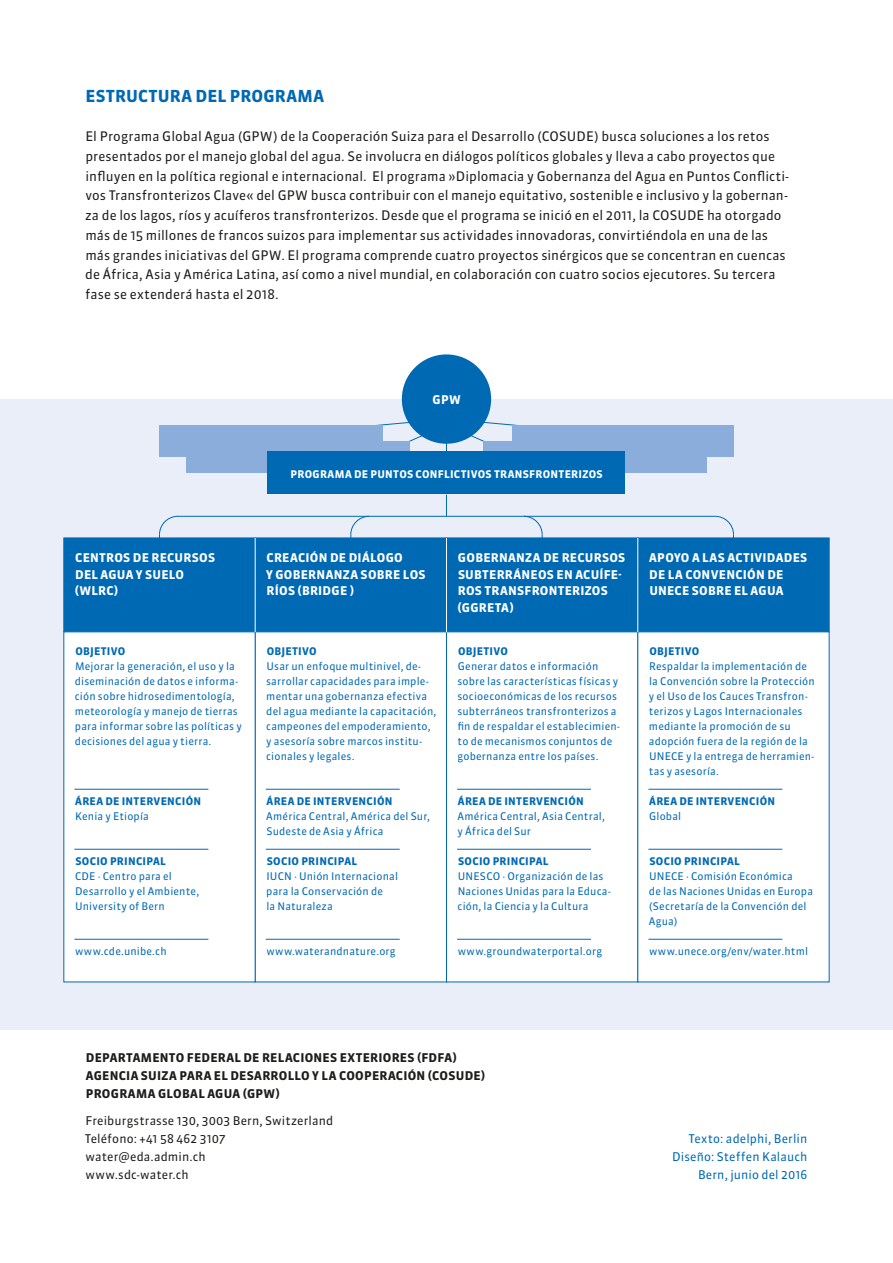
<style>
.page{position:relative;width:893px;height:1263px;background:#fff}
.page>*{position:absolute;margin:0;border:0;box-sizing:border-box;transform-origin:0 0}
.t1{font:700 16.5px "Sanuk OT";letter-spacing:.01em;color:#0069b4}
.t2{font:13.2px/19.6px "Sanuk OT";letter-spacing:.005em;color:#1d1d1b}
.t3{font:700 12px/16.5px "Sanuk OT";letter-spacing:.02em;color:#fff}
.t4{font:700 12px/18px "Sanuk OT";letter-spacing:.02em;color:#1d1d1b}
.t5{font:12px/18px "Sanuk OT";letter-spacing:.01em;color:#1d1d1b}
.t6{font:12px/18px "Sanuk OT";letter-spacing:.01em;color:#0069b4;text-align:right}
.t7{font:10.5px/15px "Sanuk OT";letter-spacing:.015em;color:#0069b4}
.t8{font:700 10.5px "Sanuk OT";letter-spacing:.025em;color:#0069b4}
.t9{font:700 10.5px "Sanuk OT";letter-spacing:.025em;color:#fff}
</style>
<div class="page">
<div style="left:0;top:398px;width:893px;height:632px;background:#e9eef9"></div>
<div style="left:402px;top:354px;width:89px;height:90px;background:#0069b4;border-radius:50%"></div>
<div style="left:159px;top:425px;width:224px;height:32px;background:#8baddc"></div>
<div style="left:512px;top:425px;width:221px;height:32px;background:#8baddc"></div>
<div style="left:186px;top:441px;width:223px;height:32px;background:#8baddc"></div>
<div style="left:484px;top:441px;width:223px;height:32px;background:#8baddc"></div>
<div style="left:268px;top:452px;width:357px;height:42px;background:#0069b4"></div>
<hr style="left:177px;top:516px;width:538px;height:1px;background:#0069b4">
<svg style="left:446px;top:495px;width:1px;height:21px"></svg>
<div style="left:255px;top:537px;width:192px;height:95px;background:#0069b4;border:1px solid #0069b4"></div>
<div style="left:446px;top:537px;width:192px;height:95px;background:#0069b4;border:1px solid #0069b4"></div>
<div style="left:637px;top:537px;width:192px;height:95px;background:#0069b4;border:1px solid #0069b4"></div>
<div style="left:63px;top:537px;width:193px;height:95px;background:#0069b4;border:1px solid #0069b4"></div>
<svg style="left:267px;top:418px;width:358px;height:34px"></svg>
<svg style="left:159px;top:515px;width:20px;height:24px"></svg>
<svg style="left:350px;top:515px;width:20px;height:24px"></svg>
<svg style="left:714px;top:515px;width:20px;height:24px"></svg>
<svg style="left:523px;top:515px;width:20px;height:24px"></svg>
<div style="left:255px;top:631px;width:192px;height:351px;background:#fff"></div>
<div style="left:446px;top:631px;width:192px;height:351px;background:#fff;border:1px solid #0069b4"></div>
<div style="left:637px;top:631px;width:192px;height:351px;background:#fff;border:1px solid #0069b4"></div>
<div style="left:63px;top:631px;width:193px;height:351px;background:#fff;border:1px solid #0069b4"></div>
<hr style="left:255px;top:538px;width:1px;height:94px;background:#fff">
<hr style="left:637px;top:538px;width:1px;height:94px;background:#fff">
<hr style="left:446px;top:538px;width:1px;height:94px;background:#fff">
<hr style="left:266px;top:789px;width:134px;height:1px;background:#0069b4">
<hr style="left:266px;top:849px;width:134px;height:1px;background:#0069b4">
<hr style="left:266px;top:939px;width:134px;height:1px;background:#0069b4">
<hr style="left:457px;top:789px;width:134px;height:1px;background:#0069b4">
<hr style="left:457px;top:849px;width:134px;height:1px;background:#0069b4">
<hr style="left:457px;top:939px;width:134px;height:1px;background:#0069b4">
<hr style="left:74px;top:789px;width:134px;height:1px;background:#0069b4">
<hr style="left:74px;top:849px;width:134px;height:1px;background:#0069b4">
<hr style="left:74px;top:939px;width:134px;height:1px;background:#0069b4">
<hr style="left:648px;top:789px;width:134px;height:1px;background:#0069b4">
<hr style="left:648px;top:849px;width:134px;height:1px;background:#0069b4">
<hr style="left:648px;top:939px;width:134px;height:1px;background:#0069b4">
<h1 class="t1" style="left:85px;top:86px;width:240px">ESTRUCTURA DEL PROGRAMA</h1>
<p class="t2" style="left:85px;top:127px;width:705px">El Programa Global Agua (GPW) de la Cooperación Suiza para el Desarrollo (COSUDE) busca soluciones a los retos presentados por el manejo global del agua. Se involucra en diálogos políticos globales y lleva a cabo proyectos que influyen en la política regional e internacional. El programa »Diplomacia y Gobernanza del Agua en Puntos Conflicti&shy;vos Transfronterizos Clave« del GPW busca contribuir con el manejo equitativo, sostenible e inclusivo y la gobernan&shy;za de los lagos, ríos y acuíferos transfronterizos. Desde que el programa se inició en el 2011, la COSUDE ha otorgado más de 15 millones de francos suizos para implementar sus actividades innovadoras, convirtiéndola en una de las más grandes iniciativas del GPW. El programa comprende cuatro proyectos sinérgicos que se concentran en cuencas de África, Asia y América Latina, así como a nivel mundial, en colaboración con cuatro socios ejecutores. Su tercera fase se extenderá hasta el 2018.</p>
<p class="t3" style="left:433px;top:391px;width:30px">GPW</p>
<p class="t9" style="left:291px;top:467px;width:314px">PROGRAMA DE PUNTOS CONFLICTIVOS TRANSFRONTERIZOS</p>
<p class="t3" style="left:75px;top:549px;width:142px">CENTROS DE RECURSOS<br>DEL AGUA Y SUELO (WLRC)</p>
<p class="t3" style="left:266px;top:549px;width:161px">CREACIÓN DE DIÁLOGO<br>Y GOBERNANZA SOBRE LOS<br>RÍOS (BRIDGE )</p>
<p class="t3" style="left:458px;top:549px;width:169px">GOBERNANZA DE RECURSOS<br>SUBTERRÁNEOS EN ACUÍFE-<br>ROS TRANSFRONTERIZOS (GGRETA)</p>
<p class="t3" style="left:649px;top:549px;width:160px">APOYO A LAS ACTIVIDADES<br>DE LA CONVENCIÓN DE<br>UNECE SOBRE EL AGUA</p>
<p class="t8" style="left:267px;top:644px;width:52px">OBJETIVO</p>
<p class="t7" style="left:266px;top:658px;width:172px">Usar un enfoque multinivel, de&shy;sarrollar capacidades para imple&shy;mentar una gobernanza efectiva del agua mediante la capacitación, campeones del empoderamiento, y asesoría sobre marcos institu&shy;cionales y legales.</p>
<p class="t8" style="left:267px;top:794px;width:127px">ÁREA DE INTERVENCIÓN</p>
<p class="t7" style="left:266px;top:808px;width:165px">América Central, América del Sur,<br>Sudeste de Asia y África</p>
<p class="t8" style="left:267px;top:854px;width:92px">SOCIO PRINCIPAL</p>
<p class="t7" style="left:266px;top:868px;width:133px">IUCN · Unión Internacional para la Conservación de<br>la Naturaleza</p>
<p class="t7" style="left:266px;top:943px;width:131px">www.waterandnature.org</p>
<p class="t8" style="left:649px;top:644px;width:52px">OBJETIVO</p>
<p class="t7" style="left:649px;top:658px;width:168px">Respaldar la implementación de la Convención sobre la Protección y el Uso de los Cauces Transfron&shy;terizos y Lagos Internacionales mediante la promoción de su adopción fuera de la región de la<br>UNECE y la entrega de herramien&shy;tas y asesoría.</p>
<p class="t8" style="left:649px;top:794px;width:127px">ÁREA DE INTERVENCIÓN</p>
<p class="t7" style="left:649px;top:808px;width:34px">Global</p>
<p class="t8" style="left:649px;top:854px;width:92px">SOCIO PRINCIPAL</p>
<p class="t7" style="left:649px;top:868px;width:166px">UNECE · Comisión Económica<br>de las Naciones Unidas en Europa (Secretaría de la Convención del<br>Agua)</p>
<p class="t7" style="left:649px;top:943px;width:160px">www.unece.org/env/water.html</p>
<p class="t8" style="left:75px;top:644px;width:52px">OBJETIVO</p>
<p class="t7" style="left:75px;top:658px;width:168px">Mejorar la generación, el uso y la diseminación de datos e informa&shy;ción sobre hidrosedimentología, meteorología y manejo de tierras para informar sobre las políticas y decisiones del agua y tierra.</p>
<p class="t8" style="left:458px;top:644px;width:52px">OBJETIVO</p>
<p class="t7" style="left:457px;top:658px;width:164px">Generar datos e información sobre las características físicas y socioeconómicas de los recursos subterráneos transfronterizos a fin de respaldar el establecimien&shy;to de mecanismos conjuntos de gobernanza entre los países.</p>
<p class="t8" style="left:458px;top:794px;width:127px">ÁREA DE INTERVENCIÓN</p>
<p class="t7" style="left:458px;top:808px;width:149px">América Central, Asia Central, y África del Sur</p>
<p class="t8" style="left:458px;top:854px;width:92px">SOCIO PRINCIPAL</p>
<p class="t7" style="left:458px;top:868px;width:155px">UNESCO · Organización de las<br>Naciones Unidas para la Educa&shy;ción, la Ciencia y la Cultura</p>
<p class="t7" style="left:458px;top:943px;width:146px">www.groundwaterportal.org</p>
<p class="t8" style="left:75px;top:794px;width:127px">ÁREA DE INTERVENCIÓN</p>
<p class="t7" style="left:75px;top:808px;width:75px">Kenia y Etiopía</p>
<p class="t8" style="left:75px;top:854px;width:92px">SOCIO PRINCIPAL</p>
<p class="t7" style="left:75px;top:868px;width:126px">CDE · Centro para el<br>Desarrollo y el Ambiente,<br>University of Bern</p>
<p class="t7" style="left:75px;top:943px;width:93px">www.cde.unibe.ch</p>
<p class="t4" style="left:86px;top:1048px;width:401px">DEPARTAMENTO FEDERAL DE RELACIONES EXTERIORES (FDFA)<br>AGENCIA SUIZA PARA EL DESARROLLO Y LA COOPERACIÓN (COSUDE)<br>PROGRAMA GLOBAL AGUA (GPW)</p>
<p class="t5" style="left:85px;top:1111px;width:250px">Freiburgstrasse 130, 3003 Bern, Switzerland<br>Teléfono: +41 58 462 3107 water@eda.admin.ch<br>www.sdc-water.ch</p>
<p class="t6" style="left:672px;top:1129px;width:137px">Texto: adelphi, Berlin<br>Diseño: Steffen Kalauch<br>Bern, junio del 2016</p>
</div>
